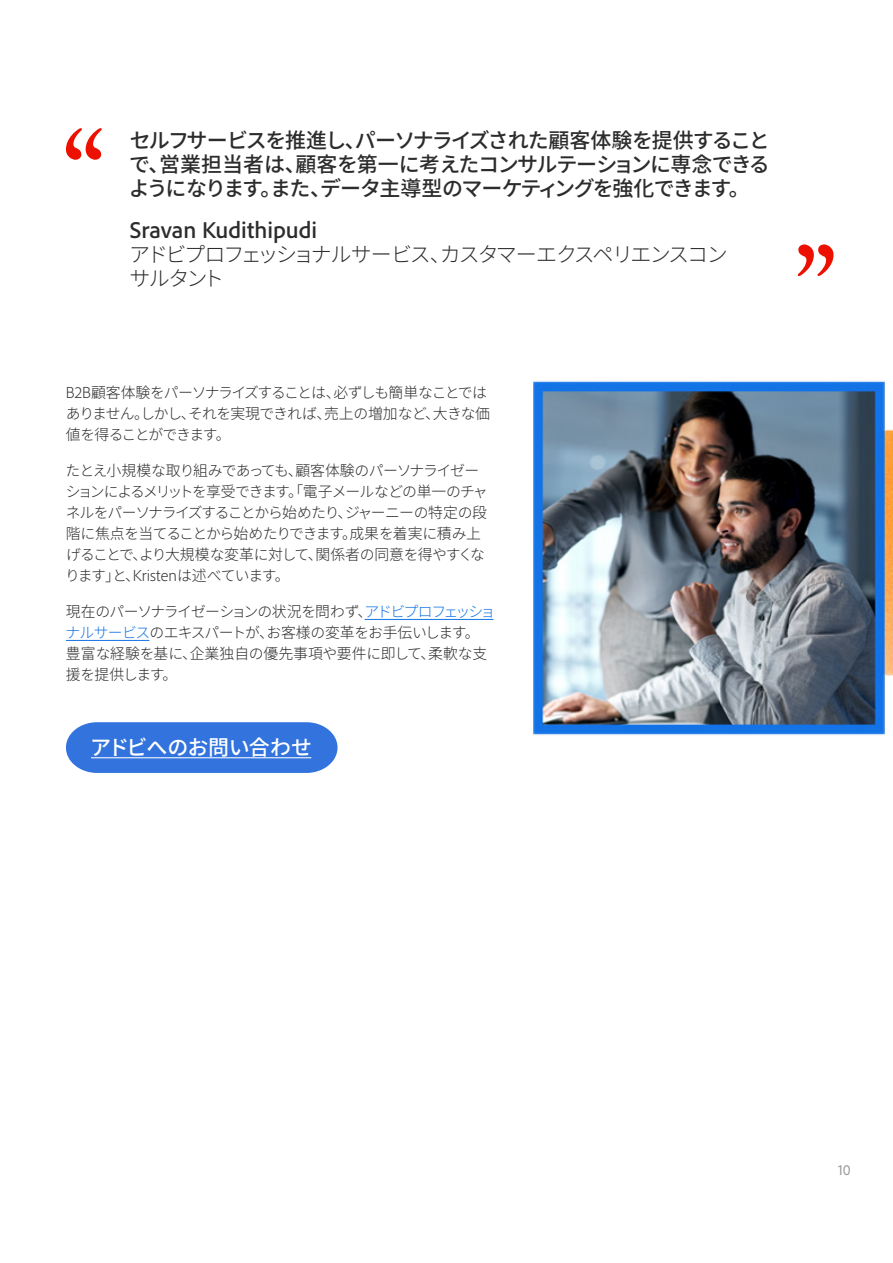
<style>
.page{position:relative;width:893px;height:1263px;background:#fff}
.page>*{position:absolute;margin:0;border:0;box-sizing:border-box;transform-origin:0 0}
.Body{font:700 21px/24px "Adobe Clean Han";letter-spacing:-.075em;color:#2c2c2c;text-align:justify}
.Body-2{font:300 21px/24px "Adobe Clean Han";letter-spacing:-.1em;color:#2c2c2c}
.Body-3{font:700 21px "Adobe Clean Han";letter-spacing:-.03em;color:#fff}
.Body-4{font:300 15px/21px "Adobe Clean Han";letter-spacing:-.055em;color:#2c2c2c}
.Body-5{font:300 15px/21px "Adobe Clean Han";letter-spacing:-.035em;color:#2c2c2c}
.Page_Number{font:13.5px "Adobe Clean Han";color:#939698}
.s1{font-weight:700}
.s2{color:#1473e6}
</style>
<div class="page">
<hr style="left:365px;top:619px;width:128px;height:1px;background:#1473e6">
<hr style="left:66px;top:640px;width:83px;height:1px;background:#1473e6">
<svg style="left:66px;top:722px;width:272px;height:51px;background:#3e7be0"></svg>
<hr style="left:91px;top:757px;width:220px;height:1px;background:#fff">
<svg style="left:66px;top:128px;width:36px;height:32px"></svg>
<svg style="left:798px;top:244px;width:35px;height:32px"></svg>
<img style="left:533px;top:381px;width:360px;height:354px">
<p class="Body" style="left:129px;top:129px;width:643px">セルフサービスを推進し、パーソナライズされた顧客体験を提供することで、営業担当者は、顧客を第一に考えたコンサルテーションに専念できるようになります。また、データ主導型のマーケティングを強化できます。</p>
<p class="Body-2" style="left:129px;top:219px;width:600px"><span class="s1">Sravan Kudithipudi<br></span>アドビプロフェッショナルサービス、カスタマーエクスペリエンスコンサルタント</p>
<p class="Body-4" style="left:66px;top:382px;width:426px">B2B顧客体験をパーソナライズすることは、必ずしも簡単なことではありません。しかし、それを実現できれば、売上の増加など、大きな価値を得ることができます。</p>
<p class="Body-4" style="left:65px;top:460px;width:424px">たとえ小規模な取り組みであっても、顧客体験のパーソナライゼーションによるメリットを享受できます。「電子メールなどの単一のチャネルをパーソナライズすることから始めたり、ジャーニーの特定の段階に焦点を当てることから始めたりできます。成果を着実に積み上げることで、より大規模な変革に対して、関係者の同意を得やすくなります」と、Kristenは述べています。</p>
<p class="Body-5" style="left:66px;top:601px;width:431px">現在のパーソナライゼーションの状況を問わず、<span class="s2">アドビプロフェッショナルサービス</span>のエキスパートが、お客様の変革をお手伝いします。豊富な経験を基に、企業独自の優先事項や要件に即して、柔軟な支援を提供します。</p>
<p class="Body-3" style="left:90px;top:735px;width:223px">アドビへのお問い合わせ</p>
<p class="Page_Number" style="left:838px;top:1163px;width:14px">10</p>
</div>
